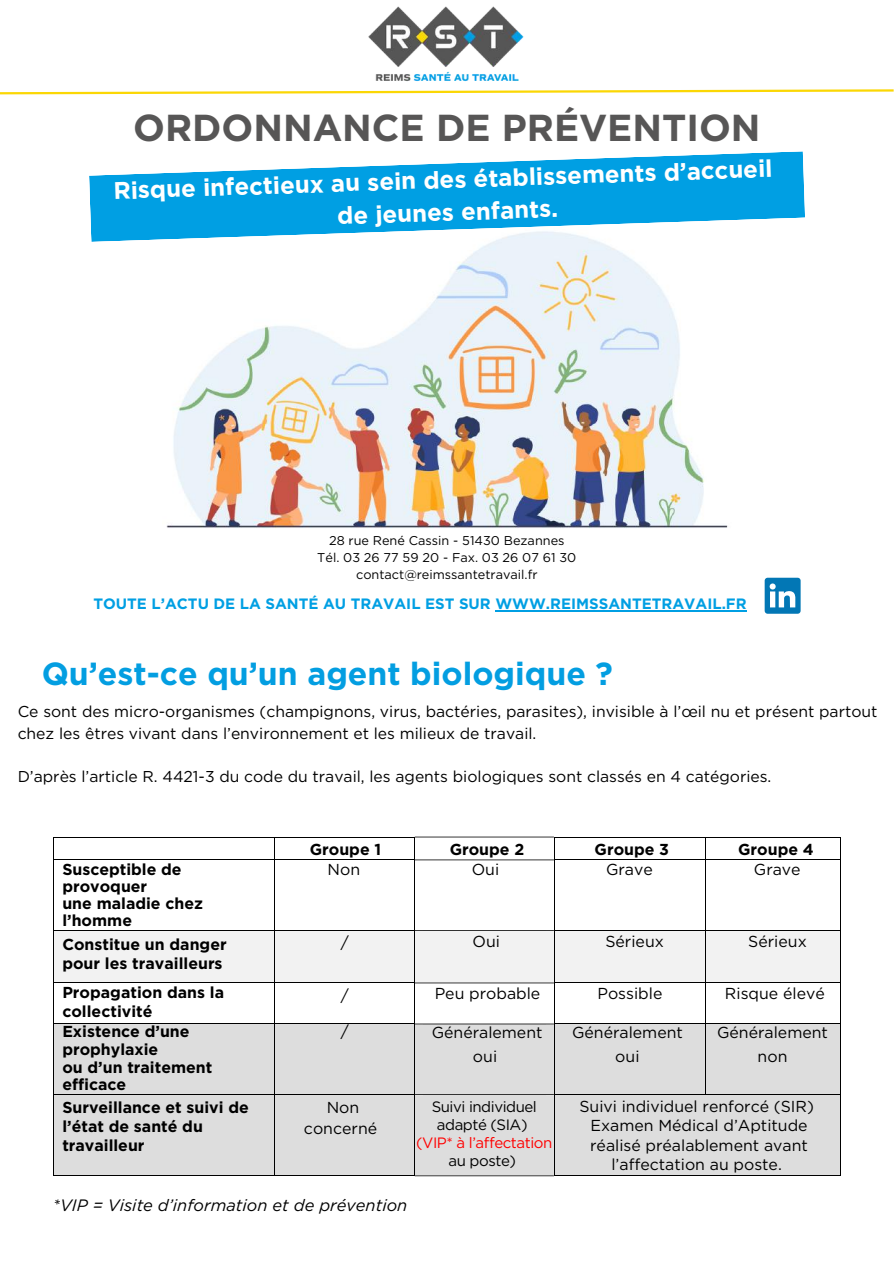
<style>
.page{position:relative;width:894px;height:1264px;background:#fff}
.page>*{position:absolute;margin:0;border:0;box-sizing:border-box;transform-origin:0 0}
.t1{font:700 37.5px "Gotham";color:#575656}
.t2{font:700 31.95px "Gotham";color:#039ee1}
.t3{font:700 24px/32.7px "Gotham";color:#fff;text-align:center}
.t4{font:italic 16.5px "Gotham";color:#000}
.t5{font:700 15.9px/19px "Gotham";color:#000}
.t6{font:15.9px/23.9px "Gotham";color:#000;text-align:center}
.t7{font:15.75px/21.3px "Gotham";color:#000}
.t8{font:700 15px "Gotham";color:#009fe3}
.t9{font:15px/18px "Gotham";letter-spacing:-.03em;color:#000;text-align:center}
.t10{font:15px "Gotham";letter-spacing:-.03em;color:#f00}
.t11{font:12.75px/17.1px "Gotham";color:#000;text-align:center}
</style>
<div class="page">
<img style="left:368px;top:6px;width:156px;height:75px">
<svg style="left:0;top:89px;width:893px;height:6px"></svg>
<img style="left:166px;top:242px;width:562px;height:286px">
<svg style="left:89px;top:151px;width:715px;height:91px;fill:#009fe3"></svg>
<hr style="left:54px;top:836px;width:220px;height:1px;background:#000">
<hr style="left:275px;top:836px;width:139px;height:1px;background:#000">
<hr style="left:414px;top:836px;width:139px;height:1px;background:#000">
<hr style="left:554px;top:836px;width:151px;height:1px;background:#000">
<hr style="left:706px;top:836px;width:133px;height:1px;background:#000">
<svg style="left:53px;top:837px;width:1px;height:23px"></svg>
<hr style="left:54px;top:859px;width:220px;height:1px;background:#000">
<svg style="left:274px;top:837px;width:1px;height:23px"></svg>
<hr style="left:275px;top:859px;width:139px;height:1px;background:#000">
<svg style="left:414px;top:836px;width:1px;height:23px"></svg>
<hr style="left:414px;top:859px;width:139px;height:1px;background:#000">
<hr style="left:554px;top:859px;width:151px;height:1px;background:#000">
<svg style="left:705px;top:837px;width:1px;height:23px"></svg>
<hr style="left:706px;top:859px;width:133px;height:1px;background:#000">
<hr style="left:53px;top:860px;width:1px;height:70px;background:#000">
<hr style="left:274px;top:860px;width:1px;height:70px;background:#000">
<hr style="left:414px;top:860px;width:1px;height:70px;background:#000">
<hr style="left:553px;top:860px;width:1px;height:70px;background:#000">
<hr style="left:705px;top:860px;width:1px;height:70px;background:#000">
<hr style="left:839px;top:860px;width:1px;height:70px;background:#000">
<div style="left:54px;top:930px;width:220px;height:52px;background:#f2f2f2"></div>
<div style="left:275px;top:930px;width:139px;height:52px;background:#f2f2f2"></div>
<div style="left:414px;top:930px;width:139px;height:52px;background:#f2f2f2"></div>
<div style="left:554px;top:930px;width:151px;height:52px;background:#f2f2f2"></div>
<div style="left:706px;top:930px;width:133px;height:52px;background:#f2f2f2"></div>
<hr style="left:54px;top:930px;width:220px;height:1px;background:#000">
<hr style="left:275px;top:930px;width:139px;height:1px;background:#000">
<hr style="left:414px;top:930px;width:139px;height:1px;background:#000">
<hr style="left:554px;top:930px;width:151px;height:1px;background:#000">
<hr style="left:706px;top:930px;width:133px;height:1px;background:#000">
<hr style="left:53px;top:930px;width:1px;height:52px;background:#000">
<hr style="left:274px;top:930px;width:1px;height:52px;background:#000">
<hr style="left:414px;top:930px;width:1px;height:52px;background:#000">
<hr style="left:553px;top:930px;width:1px;height:52px;background:#000">
<hr style="left:705px;top:930px;width:1px;height:52px;background:#000">
<hr style="left:839px;top:930px;width:1px;height:52px;background:#000">
<hr style="left:54px;top:982px;width:220px;height:1px;background:#000">
<hr style="left:275px;top:982px;width:139px;height:1px;background:#000">
<hr style="left:414px;top:982px;width:139px;height:1px;background:#000">
<hr style="left:554px;top:982px;width:151px;height:1px;background:#000">
<hr style="left:706px;top:982px;width:133px;height:1px;background:#000">
<hr style="left:53px;top:983px;width:1px;height:40px;background:#000">
<hr style="left:274px;top:983px;width:1px;height:40px;background:#000">
<hr style="left:414px;top:983px;width:1px;height:40px;background:#000">
<hr style="left:553px;top:983px;width:1px;height:40px;background:#000">
<hr style="left:705px;top:983px;width:1px;height:40px;background:#000">
<hr style="left:839px;top:983px;width:1px;height:40px;background:#000">
<div style="left:54px;top:1024px;width:220px;height:70px;background:#ddd"></div>
<div style="left:275px;top:1024px;width:139px;height:70px;background:#ddd"></div>
<div style="left:414px;top:1024px;width:139px;height:70px;background:#ddd"></div>
<div style="left:554px;top:1024px;width:151px;height:70px;background:#ddd"></div>
<div style="left:706px;top:1024px;width:133px;height:70px;background:#ddd"></div>
<hr style="left:54px;top:1023px;width:220px;height:1px;background:#000">
<hr style="left:275px;top:1023px;width:139px;height:1px;background:#000">
<hr style="left:414px;top:1023px;width:139px;height:1px;background:#000">
<hr style="left:554px;top:1023px;width:151px;height:1px;background:#000">
<hr style="left:706px;top:1023px;width:133px;height:1px;background:#000">
<hr style="left:53px;top:1024px;width:1px;height:70px;background:#000">
<hr style="left:274px;top:1024px;width:1px;height:70px;background:#000">
<hr style="left:414px;top:1024px;width:1px;height:70px;background:#000">
<hr style="left:553px;top:1024px;width:1px;height:70px;background:#000">
<hr style="left:705px;top:1024px;width:1px;height:70px;background:#000">
<hr style="left:839px;top:1024px;width:1px;height:70px;background:#000">
<div style="left:54px;top:1095px;width:220px;height:80px;background:#ddd"></div>
<div style="left:275px;top:1095px;width:139px;height:80px;background:#ddd"></div>
<div style="left:414px;top:1095px;width:139px;height:80px;background:#ddd"></div>
<div style="left:554px;top:1095px;width:285px;height:80px;background:#ddd"></div>
<hr style="left:54px;top:1094px;width:220px;height:1px;background:#000">
<hr style="left:275px;top:1094px;width:139px;height:1px;background:#000">
<hr style="left:414px;top:1094px;width:139px;height:1px;background:#000">
<hr style="left:554px;top:1094px;width:151px;height:1px;background:#000">
<hr style="left:706px;top:1094px;width:133px;height:1px;background:#000">
<hr style="left:53px;top:1094px;width:1px;height:81px;background:#000">
<hr style="left:54px;top:1175px;width:220px;height:1px;background:#000">
<hr style="left:274px;top:1094px;width:1px;height:81px;background:#000">
<hr style="left:275px;top:1175px;width:139px;height:1px;background:#000">
<hr style="left:414px;top:1094px;width:1px;height:81px;background:#000">
<hr style="left:414px;top:1175px;width:139px;height:1px;background:#000">
<hr style="left:553px;top:1094px;width:1px;height:81px;background:#000">
<hr style="left:554px;top:1175px;width:285px;height:1px;background:#000">
<hr style="left:839px;top:1094px;width:1px;height:81px;background:#000">
<svg style="left:764px;top:577px;width:36px;height:36px"></svg>
<hr style="left:495px;top:610px;width:251px;height:1px;background:#009fe3">
<h1 class="t1" style="left:133px;top:105px;width:628px">ORDONNANCE DE PRÉVENTION</h1>
<h3 class="t3" style="left:113px;top:174px;width:661px;rotate:-2deg">Risque infectieux au sein des établissements d’accueil de jeunes enfants.</h3>
<p class="t11" style="left:317px;top:531px;width:260px">28 rue René Cassin - 51430 Bezannes<br>Tél. 03 26 77 59 20 - Fax. 03 26 07 61 30 contact@reimssantetravail.fr</p>
<p class="t8" style="left:93px;top:595px;width:654px">TOUTE L’ACTU DE LA SANTÉ AU TRAVAIL EST SUR WWW.REIMSSANTETRAVAIL.FR</p>
<h2 class="t2" style="left:42px;top:654px;width:572px">Qu’est-ce qu’un agent biologique ?</h2>
<p class="t7" style="left:18px;top:701px;width:861px">Ce sont des micro-organismes (champignons, virus, bactéries, parasites), invisible à l’œil nu et présent partout chez les êtres vivant dans l’environnement et les milieux de travail.</p>
<p class="t7" style="left:18px;top:765px;width:755px">D’après l’article R. 4421-3 du code du travail, les agents biologiques sont classés en 4 catégories.</p>
<p class="t5" style="left:310px;top:839px;width:73px">Groupe 1</p>
<p class="t6" style="left:327px;top:857px;width:34px">Non</p>
<p class="t5" style="left:449px;top:839px;width:76px">Groupe 2</p>
<p class="t6" style="left:471px;top:857px;width:29px">Oui</p>
<p class="t5" style="left:594px;top:839px;width:76px">Groupe 3</p>
<p class="t6" style="left:606px;top:857px;width:48px">Grave</p>
<p class="t5" style="left:738px;top:839px;width:77px">Groupe 4</p>
<p class="t5" style="left:62px;top:860px;width:121px">Susceptible de</p>
<p class="t6" style="left:753px;top:857px;width:48px">Grave</p>
<p class="t5" style="left:62px;top:878px;width:142px;line-height:16.6px">provoquer<br>une maladie chez l’homme</p>
<p class="t5" style="left:62px;top:934px;width:166px">Constitue un danger pour les travailleurs</p>
<p class="t5" style="left:62px;top:982px;width:163px">Propagation dans la collectivité</p>
<p class="t5" style="left:62px;top:1022px;width:151px;line-height:17.9px">Existence d’une prophylaxie<br>ou d’un traitement efficace</p>
<p class="t5" style="left:62px;top:1097px;width:188px">Surveillance et suivi de l’état de santé du travailleur</p>
<p class="t6" style="left:341px;top:930px;width:10px">/</p>
<p class="t6" style="left:341px;top:983px;width:10px">/</p>
<p class="t6" style="left:341px;top:1018px;width:10px">/</p>
<p class="t6" style="left:304px;top:1096px;width:75px;line-height:21.5px">Non concerné</p>
<p class="t6" style="left:472px;top:929px;width:29px">Oui</p>
<p class="t6" style="left:434px;top:981px;width:107px">Peu probable</p>
<p class="t6" style="left:431px;top:1020px;width:112px">Généralement oui</p>
<p class="t9" style="left:431px;top:1097px;width:107px">Suivi individuel adapté (SIA)</p>
<p class="t10" style="left:416px;top:1133px;width:138px">(VIP* à l’affectation</p>
<p class="t9" style="left:448px;top:1151px;width:69px">au poste)</p>
<p class="t4" style="left:53px;top:1195px;width:356px">*VIP = Visite d’information et de prévention</p>
<p class="t6" style="left:605px;top:929px;width:60px">Sérieux</p>
<p class="t6" style="left:597px;top:981px;width:66px">Possible</p>
<p class="t6" style="left:572px;top:1020px;width:112px">Généralement oui</p>
<p class="t6" style="left:748px;top:929px;width:60px">Sérieux</p>
<p class="t6" style="left:724px;top:981px;width:101px">Risque élevé</p>
<p class="t6" style="left:716px;top:1020px;width:112px">Généralement non</p>
<p class="t6" style="left:579px;top:1097px;width:236px;line-height:19px">Suivi individuel renforcé (SIR)<br>Examen Médical d’Aptitude réalisé préalablement avant l’affectation au poste.</p>
</div>
